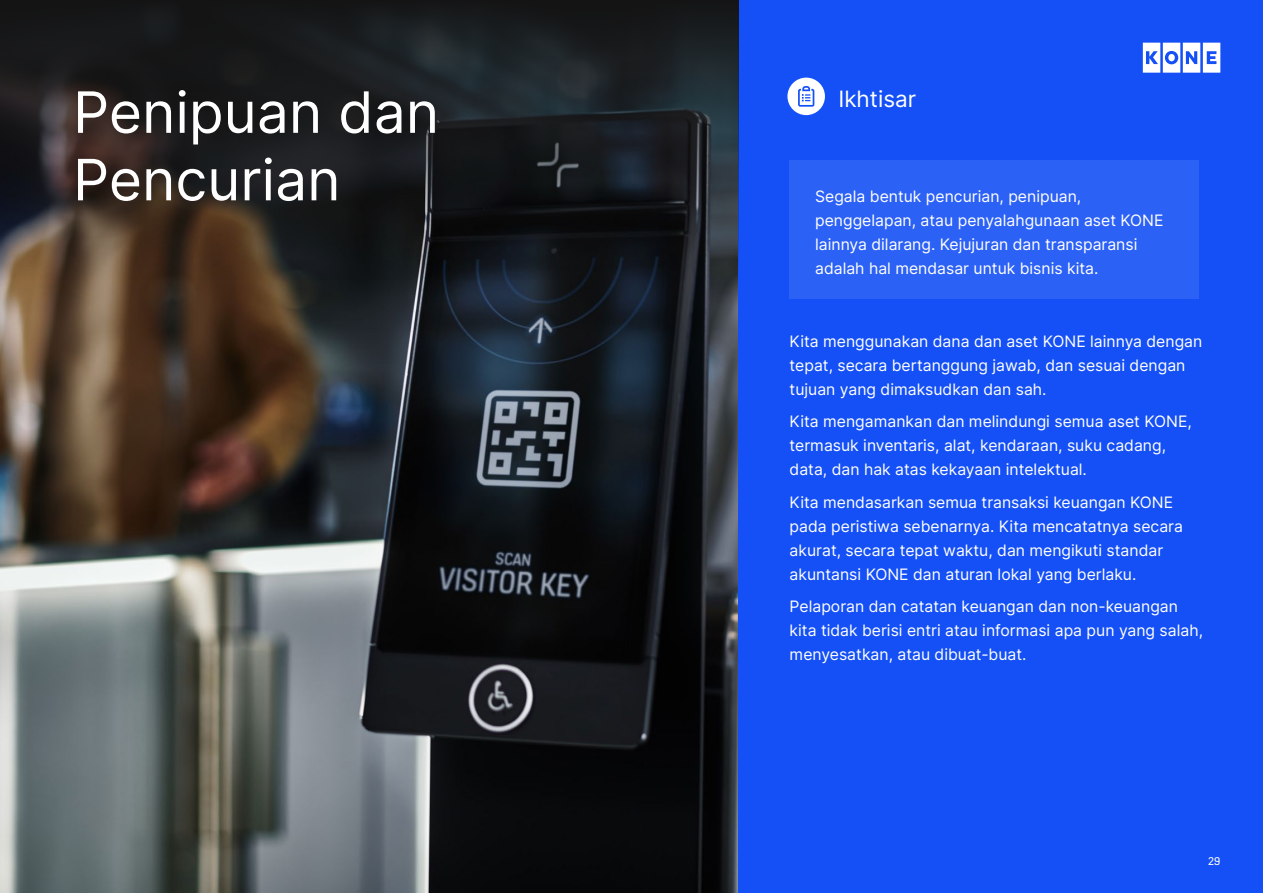
<style>
.page{position:relative;width:1263px;height:893px;background:#fff}
.page>*{position:absolute;margin:0;border:0;box-sizing:border-box;transform-origin:0 0}
.t1{font:57px/67.5px "Inter";color:#fff}
.t2{font:22.5px "Inter";color:#fff}
.t3{font:15.75px/24px "Inter";color:#fff}
.t4{font:12px "KONE Information";color:#fff}
</style>
<div class="page">
<img style="left:0;top:281px;width:738px;height:612px">
<div style="left:738px;top:0;width:525px;height:893px;background:#1450f5"></div>
<svg style="left:0;top:0;width:738px;height:281px;background:#202021"></svg>
<svg style="left:1143px;top:43px;width:77px;height:30px"></svg>
<div style="left:787px;top:78px;width:38px;height:37px;background:#fff;border-radius:50%"></div>
<svg style="left:798px;top:86px;width:16px;height:21px"></svg>
<div style="left:790px;top:161px;width:409px;height:138px;background:#2c61f6"></div>
<h1 class="t1" style="left:73px;top:77px;width:368px">Penipuan dan<br>Pencurian</h1>
<h2 class="t2" style="left:838px;top:83px;width:79px">Ikhtisar</h2>
<p class="t3" style="left:815px;top:183px;width:350px">Segala bentuk pencurian, penipuan, penggelapan, atau penyalahgunaan aset KONE lainnya dilarang. Kejujuran dan transparansi adalah hal mendasar untuk bisnis kita.</p>
<p class="t3" style="left:790px;top:328px;width:414px">Kita menggunakan dana dan aset KONE lainnya dengan tepat, secara bertanggung jawab, dan sesuai dengan tujuan yang dimaksudkan dan sah.</p>
<p class="t3" style="left:790px;top:409px;width:404px">Kita mengamankan dan melindungi semua aset KONE, termasuk inventaris, alat, kendaraan, suku cadang, data, dan hak atas kekayaan intelektual.</p>
<p class="t3" style="left:790px;top:489px;width:395px">Kita mendasarkan semua transaksi keuangan KONE pada peristiwa sebenarnya. Kita mencatatnya secara akurat, secara tepat waktu, dan mengikuti standar akuntansi KONE dan aturan lokal yang berlaku.</p>
<p class="t3" style="left:790px;top:594px;width:415px">Pelaporan dan catatan keuangan dan non-keuangan kita tidak berisi entri atau informasi apa pun yang salah, menyesatkan, atau dibuat-buat.</p>
<p class="t4" style="left:1208px;top:853px;width:14px">29</p>
</div>
